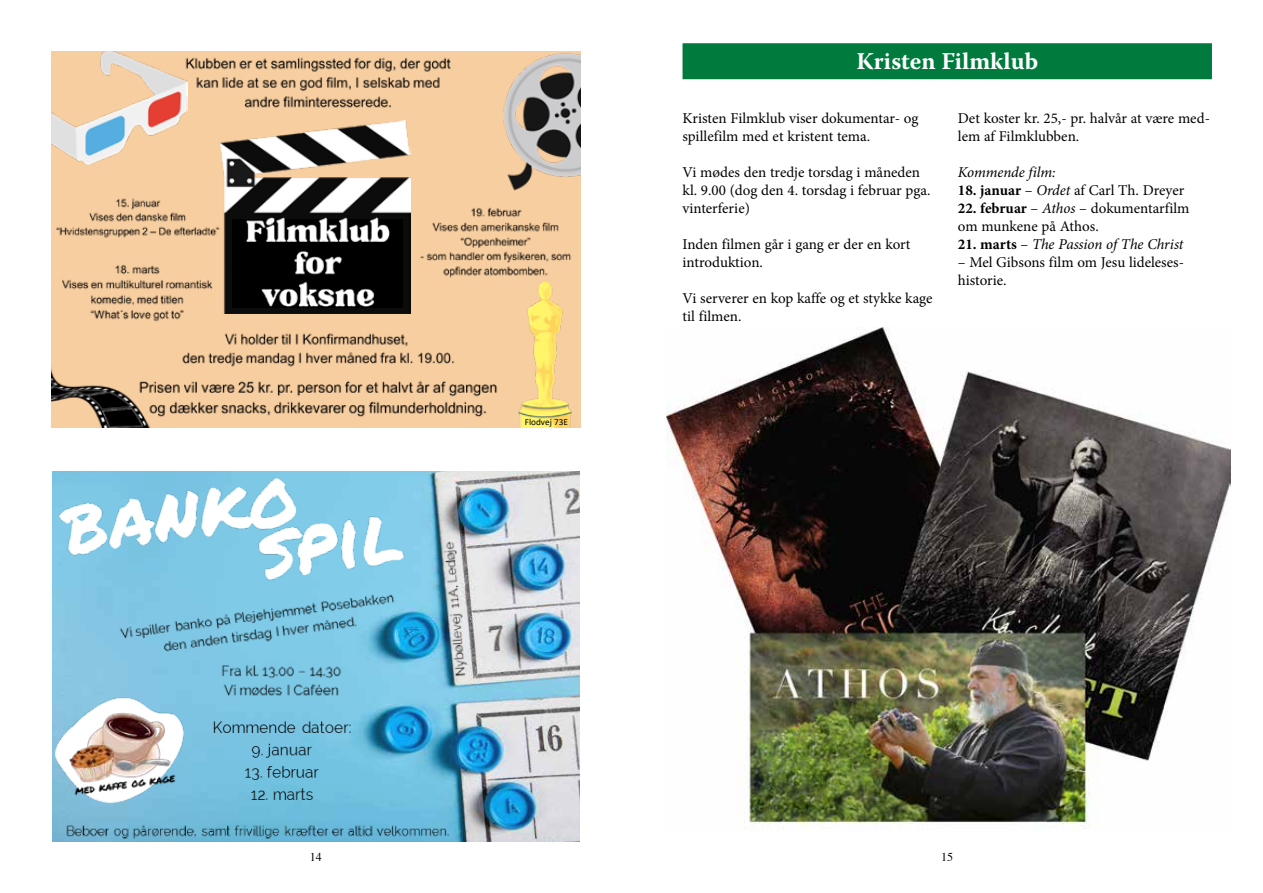
<style>
.page{position:relative;width:1263px;height:893px;background:#fff}
.page>*{position:absolute;margin:0;border:0;box-sizing:border-box;transform-origin:0 0}
.t1{font:700 24px "Warnock Pro";color:#fff}
.t2{font:15px/18px "Minion Pro";color:#000}
.t3{font:italic 15px "Minion Pro";letter-spacing:-.005em;color:#000}
.t4{font:12px "Times";color:#000}
.t5{font:9.3px "Calibri";color:#000}
.s1{font-weight:700}
.s2{font-style:italic}
.s3{font-weight:700;font-style:normal}
.s4{font-style:normal}
</style>
<div class="page">
<img style="left:667px;top:327px;width:563px;height:502px">
<div style="left:682px;top:43px;width:530px;height:36px;background:#007b3d"></div>
<div style="left:51px;top:51px;width:530px;height:376px;background:#f7cea0"></div>
<img style="left:187px;top:57px;width:264px;height:55px">
<img style="left:51px;top:51px;width:136px;height:113px">
<img style="left:503px;top:53px;width:78px;height:138px">
<img style="left:221px;top:120px;width:190px;height:72px">
<img style="left:223px;top:192px;width:188px;height:122px">
<img style="left:51px;top:366px;width:105px;height:62px">
<img style="left:512px;top:283px;width:65px;height:145px">
<img style="left:56px;top:194px;width:169px;height:49px">
<img style="left:420px;top:207px;width:151px;height:76px">
<img style="left:62px;top:259px;width:162px;height:63px">
<img style="left:131px;top:374px;width:367px;height:50px">
<img style="left:182px;top:333px;width:273px;height:34px">
<img style="left:52px;top:472px;width:527px;height:370px">
<img style="left:52px;top:669px;width:151px;height:158px">
<img style="left:67px;top:784px;width:46px;height:19px">
<img style="left:58px;top:820px;width:399px;height:22px">
<img style="left:82px;top:706px;width:97px;height:81px">
<img style="left:67px;top:741px;width:46px;height:43px">
<img style="left:52px;top:472px;width:77px;height:156px">
<img style="left:129px;top:472px;width:410px;height:181px">
<img style="left:135px;top:658px;width:294px;height:48px">
<img style="left:111px;top:584px;width:293px;height:79px">
<img style="left:113px;top:713px;width:338px;height:99px">
<img style="left:432px;top:477px;width:49px;height:260px">
<h1 class="t1" style="left:856px;top:47px;width:183px">Kristen Filmklub</h1>
<p class="t5" style="left:525px;top:415px;width:45px">Flodvej 73E</p>
<p class="t2" style="left:682px;top:109px;width:238px">Kristen Filmklub viser dokumentar- og spillefilm med et kristent tema.</p>
<p class="t2" style="left:682px;top:163px;width:249px">Vi mødes den tredje torsdag i måneden kl. 9.00 (dog den 4. torsdag i februar pga. vinterferie)</p>
<p class="t2" style="left:682px;top:235px;width:229px">Inden filmen går i gang er der en kort introduktion.</p>
<p class="t2" style="left:682px;top:289px;width:251px">Vi serverer en kop kaffe og et stykke kage til filmen.</p>
<p class="t2" style="left:958px;top:109px;width:254px">Det koster kr. 25,- pr. halvår at være med&shy;lem af Filmklubben.</p>
<p class="t3" style="left:958px;top:162px;width:99px">Kommende film:</p>
<p class="t2" style="left:958px;top:181px;width:228px"><span class="s1">18. januar</span> – <span class="s2">Ordet</span> af Carl Th. Dreyer</p>
<p class="t2" style="left:958px;top:199px;width:233px"><span class="s1">22. februar</span> – <span class="s2">Athos</span> – dokumentarfilm om munkene på Athos.</p>
<p class="t3" style="left:958px;top:234px;width:227px"><span class="s3">21. marts</span> <span class="s4">–</span> The Passion of The Christ</p>
<p class="t2" style="left:958px;top:253px;width:226px">– Mel Gibsons film om Jesu lideleses&shy;historie.</p>
<p class="t4" style="left:310px;top:846px;width:13px">14</p>
<p class="t4" style="left:941px;top:846px;width:13px">15</p>
</div>
